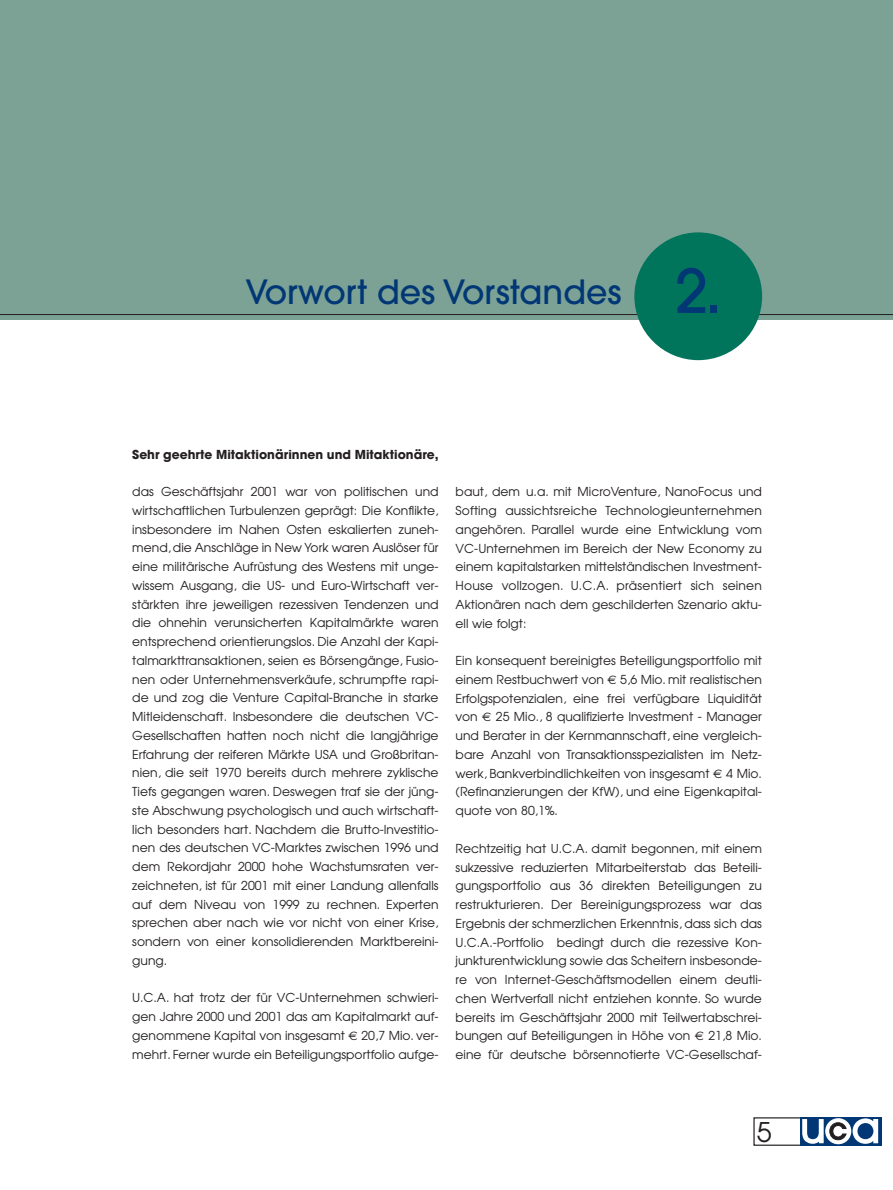
<style>
.page{position:relative;width:893px;height:1190px;background:#fff}
.page>*{position:absolute;margin:0;border:0;box-sizing:border-box;transform-origin:0 0}
.t1{font:500 33.15px "Avant Garde";color:#013775}
.t2{font:27px "Avant Garde";color:#231f20}
.t3{font:12.3px/18.8px "Avant Garde";color:#231f20;text-align:justify}
.t4{font:700 12.3px "Avant Garde";color:#231f20}
.s1{font-size:60px}
.s2{font-family:"Euro Sans"}
</style>
<div class="page">
<div style="left:0;top:0;width:892px;height:320px;background:#7ca295"></div>
<hr style="left:0;top:314px;width:892px;height:1px;background:#231f20">
<div style="left:634px;top:232px;width:128px;height:128px;background:#01745c;border-radius:50%"></div>
<div style="left:800px;top:1117px;width:81px;height:28px;background:#013775"></div>
<svg style="left:802px;top:1118px;width:77px;height:26px"></svg>
<h1 class="t1" style="left:245px;top:279px;width:477px">Vorwort des Vorstandes <span class="s1">2.</span></h1>
<p class="t4" style="left:132px;top:449px;width:308px">Sehr geehrte Mitaktionärinnen und Mitaktionäre,</p>
<p class="t3" style="left:132px;top:483px;width:308px">das Geschäftsjahr 2001 war von politischen und wirtschaftlichen Turbulenzen geprägt: Die Konflikte, insbesondere im Nahen Osten eskalierten zuneh&shy;mend, die Anschläge in New York waren Auslöser für eine militärische Aufrüstung des Westens mit unge&shy;wissem Ausgang, die US- und Euro-Wirtschaft ver&shy;stärkten ihre jeweiligen rezessiven Tendenzen und die ohnehin verunsicherten Kapitalmärkte waren entsprechend orientierungslos. Die Anzahl der Kapi&shy;talmarkttransaktionen, seien es Börsengänge, Fusio&shy;nen oder Unternehmensverkäufe, schrumpfte rapi&shy;de und zog die Venture Capital-Branche in starke Mitleidenschaft. Insbesondere die deutschen VC-Gesellschaften hatten noch nicht die langjährige Erfahrung der reiferen Märkte USA und Großbritan&shy;nien, die seit 1970 bereits durch mehrere zyklische Tiefs gegangen waren. Deswegen traf sie der jüng&shy;ste Abschwung psychologisch und auch wirtschaft&shy;lich besonders hart. Nachdem die Brutto-Investitio&shy;nen des deutschen VC-Marktes zwischen 1996 und dem Rekordjahr 2000 hohe Wachstumsraten ver&shy;zeichneten, ist für 2001 mit einer Landung allenfalls auf dem Niveau von 1999 zu rechnen. Experten sprechen aber nach wie vor nicht von einer Krise, sondern von einer konsolidierenden Marktbereini&shy;gung.</p>
<p class="t3" style="left:132px;top:989px;width:308px">U.C.A. hat trotz der für VC-Unternehmen schwieri&shy;gen Jahre 2000 und 2001 das am Kapitalmarkt auf&shy;genommene Kapital von insgesamt <span class="s2">€</span> 20,7 Mio. ver&shy;mehrt. Ferner wurde ein Beteiligungsportfolio aufge-</p>
<p class="t3" style="left:455px;top:483px;width:308px">baut, dem u.a. mit MicroVenture, NanoFocus und Softing aussichtsreiche Technologieunternehmen angehören. Parallel wurde eine Entwicklung vom VC-Unternehmen im Bereich der New Economy zu einem kapitalstarken mittelständischen Investment-House vollzogen. U.C.A. präsentiert sich seinen Aktionären nach dem geschilderten Szenario aktu&shy;ell wie folgt:</p>
<p class="t3" style="left:455px;top:652px;width:308px">Ein konsequent bereinigtes Beteiligungsportfolio mit einem Restbuchwert von <span class="s2">€</span> 5,6 Mio. mit realistischen Erfolgspotenzialen, eine frei verfügbare Liquidität von <span class="s2">€</span> 25 Mio., 8 qualifizierte Investment - Manager und Berater in der Kernmannschaft, eine vergleich&shy;bare Anzahl von Transaktionsspezialisten im Netz&shy;werk, Bankverbindlichkeiten von insgesamt <span class="s2">€</span> 4 Mio. (Refinanzierungen der KfW), und eine Eigenkapital&shy;quote von 80,1%.</p>
<p class="t3" style="left:455px;top:840px;width:308px">Rechtzeitig hat U.C.A. damit begonnen, mit einem sukzessive reduzierten Mitarbeiterstab das Beteili&shy;gungsportfolio aus 36 direkten Beteiligungen zu restrukturieren. Der Bereinigungsprozess war das Ergebnis der schmerzlichen Erkenntnis, dass sich das U.C.A.-Portfolio bedingt durch die rezessive Kon&shy;junkturentwicklung sowie das Scheitern insbesonde&shy;re von Internet-Geschäftsmodellen einem deutli&shy;chen Wertverfall nicht entziehen konnte. So wurde bereits im Geschäftsjahr 2000 mit Teilwertabschrei&shy;bungen auf Beteiligungen in Höhe von <span class="s2">€</span> 21,8 Mio. eine für deutsche börsennotierte VC-Gesellschaf-</p>
<h2 class="t2" style="left:756px;top:1122px;width:16px">5</h2>
</div>
